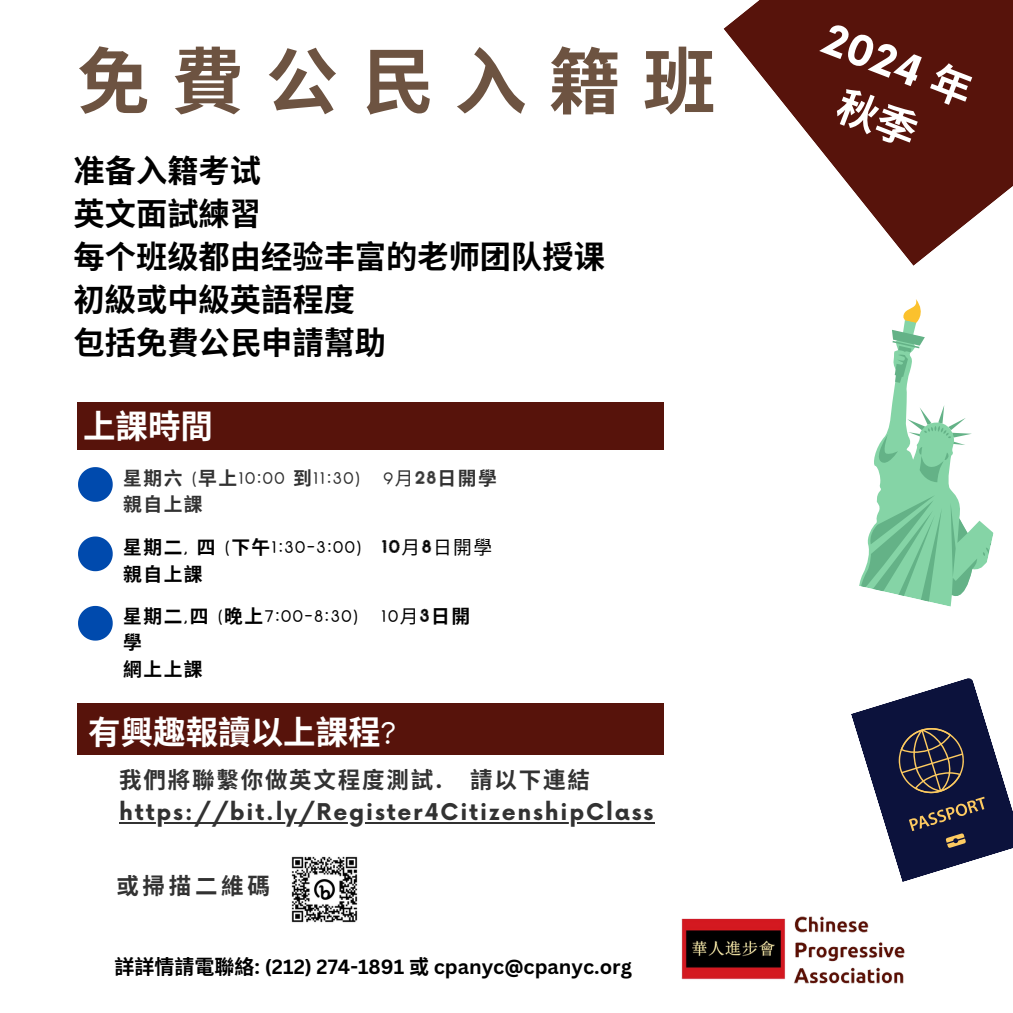
<style>
.page{position:relative;width:1013px;height:1013px;background:#fff}
.page>*{position:absolute;margin:0;border:0;box-sizing:border-box;transform-origin:0 0}
.t1{font:700 72.5px "Noto Sans CJ Ksc";letter-spacing:.3em;color:#6d5341}
.t2{font:700 41.25px/57.2px "Now";color:#fff;text-align:center}
.t3{font:700 32.5px "Noto Sans CJ Ksc";color:#fff}
.t4{font:700 31.25px/43.1px "Noto Sans CJ Ksc";color:#000}
.t5{font:700 22.5px "Now";letter-spacing:.08em;color:#323232}
.t6{font:700 22.5px "Noto Sans CJ Ksc";letter-spacing:.08em;color:#323232}
.t7{font:700 20px "Canva Sans";color:#000}
.t8{font:18.75px/26.2px "Cre Happ B";letter-spacing:.08em;color:#000}
.t9{font:18.75px "Cre Happ B";letter-spacing:.08em;color:#323232}
.t10{font:700 18.75px "Noto Sans CJ Ksc";letter-spacing:.08em;color:#000}
.t11{font:700 18.75px "Noto Sans CJ Ksc";color:#323232}
.s1{font-family:"Noto Sans CJ Ksc";font-weight:700}
.s2{font-family:"Noto Sans CJ Ksc"}
.s3{font-family:"Cre Happ S"}
.s4{font-family:"Cre Happ B";font-weight:400}
.s5{font-family:"Now"}
</style>
<div class="page">
<svg style="left:851px;top:678px;width:161px;height:204px"></svg>
<svg style="left:903px;top:299px;width:18px;height:18px"></svg>
<svg style="left:859px;top:330px;width:135px;height:277px"></svg>
<img style="left:681px;top:916px;width:224px;height:68px">
<svg style="left:723px;top:0;width:289px;height:266px;fill:#57130b"></svg>
<svg style="left:78px;top:467px;width:35px;height:173px"></svg>
<div style="left:77px;top:402px;width:587px;height:48px;background:#57130b"></div>
<img style="left:291px;top:856px;width:67px;height:67px">
<hr style="left:119px;top:822px;width:536px;height:1px;background:#323232">
<div style="left:77px;top:703px;width:587px;height:52px;background:#57130b"></div>
<h1 class="t1" style="left:77px;top:24px;width:639px">免費公民入籍班</h1>
<p class="t4" style="left:74px;top:147px;width:533px">准备入籍考试<br>英文面試練習<br>每个班级都由经验丰富的老师团队授课初級或中級英語程度<br>包括免費公民申請幫助</p>
<p class="t3" style="left:83px;top:400px;width:131px">上課時間</p>
<p class="t9" style="left:123px;top:469px;width:375px"><span class="s1">星期六</span> (<span class="s1">早上</span>10:00 <span class="s1">到</span>11:30) 9<span class="s2">月</span> <span class="s3">28</span><span class="s1">日開學</span></p>
<p class="t11" style="left:123px;top:489px;width:81px">親自上課</p>
<h4 class="t8" style="left:123px;top:535px;width:370px"><span class="s1">星期二</span>, <span class="s1">四</span> (<span class="s1">下午</span>1:30-3:00) <span class="s3">10</span><span class="s2">月</span> <span class="s3">8</span><span class="s2">日開學</span></h4>
<p class="t10" style="left:123px;top:559px;width:81px">親自上課</p>
<p class="t8" style="left:123px;top:604px;width:348px"><span class="s1">星期二</span>,<span class="s1">四</span> (<span class="s1">晚上</span>7:00-8:30) 10<span class="s2">月</span> <span class="s3">3</span><span class="s1">日開學</span></p>
<p class="t10" style="left:123px;top:654px;width:81px">網上上課</p>
<p class="t3" style="left:88px;top:706px;width:309px">有興趣報讀以上課程<span class="s4">?</span></p>
<h5 class="t6" style="left:119px;top:762px;width:472px">我們將聯繫你做英文程度測試<span class="s5">.</span> 請以下連結</h5>
<p class="t5" style="left:119px;top:799px;width:535px">https://bit.ly/Register4CitizenshipClass</p>
<h5 class="t6" style="left:116px;top:868px;width:155px">或掃描二維碼</h5>
<p class="t7" style="left:115px;top:952px;width:519px"><span class="s2">詳詳情請電聯絡</span>: (212) 274-1891 <span class="s2">或</span> cpanyc@cpanyc.org</p>
<h3 class="t2" style="left:834px;top:13px;width:157px;rotate:21deg">2024 <span class="s2">年秋季</span></h3>
</div>
